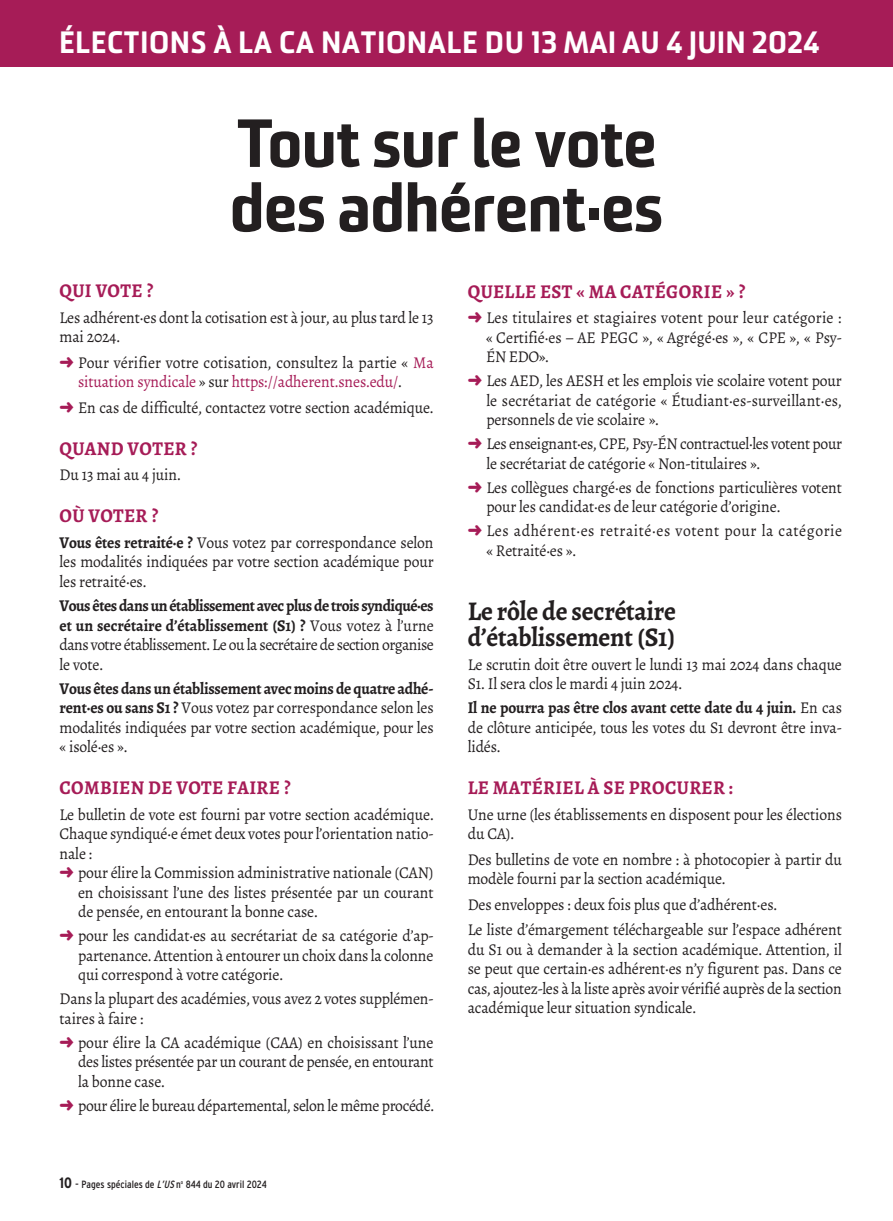
<style>
.page{position:relative;width:893px;height:1221px;background:#fff}
.page>*{position:absolute;margin:0;border:0;box-sizing:border-box;transform-origin:0 0}
.t1{font:900 66px/64.5px "Sommet";color:#231f20}
.t2{font:900 30px "Sommet";letter-spacing:.04em;color:#fff;scale:.94 1}
.t3{font:700 27px/25.5px "Alegreya";letter-spacing:-.01em;color:#231f20;scale:.95 1}
.t4{font:700 19.5px "Alegreya";letter-spacing:.02em;color:#a61c57;scale:.95 1}
.t5{font:16.5px/19.5px "Alegreya";letter-spacing:-.01em;color:#231f20;scale:.95 1}
.t6{font:700 16.5px/19.5px "Alegreya";letter-spacing:-.005em;color:#231f20;text-align:justify;scale:.95 1}
.t7{font:16.5px/19.5px "Alegreya";letter-spacing:.035em;color:#231f20;scale:.95 1}
.t8{font:condensed 10.5px "Interstate";color:#231f20}
.s1{color:#a61c57}
.s2{font-weight:700}
.s3{font-weight:400}
.s4{font-weight:700;font-size:15px}
.s5{font-stretch:normal}
.s6{font-style:italic}
</style>
<div class="page">
<div style="left:0;top:0;width:893px;height:66px;background:#a61c57"></div>
<h2 class="t2" style="left:60px;top:25px;width:810px">ÉLECTIONS À LA CA NATIONALE DU 13 MAI AU 4 JUIN 2024</h2>
<h1 class="t1" style="left:230px;top:112px;width:434px">Tout sur le vote des adhérent·es</h1>
<p class="t4" style="left:60px;top:283px;width:100px">QUI VOTE ?</p>
<p class="t5" style="left:60px;top:309px;width:395px">Les adhérent·es dont la cotisation est à jour, au plus tard le 13 mai 2024.</p>
<p class="t5" style="left:78px;top:354px;width:376px;text-indent:-19px"><span class="s1">➜</span> Pour vérifier votre cotisation, consultez la partie « <span class="s1">Ma situation syndicale</span> » sur <span class="s1">https://adherent.snes.edu/</span>.</p>
<p class="t5" style="left:60px;top:399px;width:395px"><span class="s1">➜</span> En cas de difficulté, contactez votre section académique.</p>
<p class="t4" style="left:60px;top:440px;width:147px">QUAND VOTER ?</p>
<p class="t5" style="left:60px;top:466px;width:129px">Du 13 mai au 4 juin.</p>
<p class="t4" style="left:60px;top:508px;width:106px">OÙ VOTER ?</p>
<p class="t5" style="left:60px;top:534px;width:395px;text-align:justify"><span class="s2">Vous êtes retraité·e ?</span> Vous votez par correspondance selon les modalités indiquées par votre section académique pour les retraité·es.</p>
<p class="t6" style="left:60px;top:597px;width:396px">Vous êtes dans un établissement avec plus de trois syndiqué·es et un secrétaire d’établissement (S1) ? <span class="s3">Vous votez à l’urne dans votre établissement. Le ou la secrétaire de section organise le vote.</span></p>
<p class="t5" style="left:60px;top:679px;width:395px;text-align:justify"><span class="s2">Vous êtes dans un établissement avec moins de quatre adhé&shy;rent·es ou sans S1 ?</span> Vous votez par correspondance selon les modalités indiquées par votre section académique, pour les « isolé·es ».</p>
<p class="t4" style="left:60px;top:779px;width:245px">COMBIEN DE VOTE FAIRE ?</p>
<p class="t5" style="left:60px;top:805px;width:395px">Le bulletin de vote est fourni par votre section académique.</p>
<p class="t5" style="left:60px;top:825px;width:395px">Chaque syndiqué·e émet deux votes pour l’orientation natio-</p>
<p class="t5" style="left:60px;top:844px;width:36px">nale :</p>
<p class="t5" style="left:60px;top:864px;width:395px"><span class="s1">➜</span> pour élire la Commission administrative nationale (CAN)</p>
<p class="t5" style="left:78px;top:883px;width:376px">en choisissant l’une des listes présentée par un courant</p>
<p class="t5" style="left:78px;top:903px;width:254px">de pensée, en entourant la bonne case.</p>
<p class="t5" style="left:78px;top:927px;width:376px;text-align:justify;text-indent:-19px"><span class="s1">➜</span> pour les candidat·es au secrétariat de sa catégorie d’ap&shy;partenance. Attention à entourer un choix dans la colonne qui correspond à votre catégorie.</p>
<p class="t5" style="left:60px;top:990px;width:395px">Dans la plupart des académies, vous avez 2 votes supplémen&shy;taires à faire :</p>
<p class="t5" style="left:78px;top:1033px;width:376px;text-align:justify;text-indent:-19px"><span class="s1">➜</span> pour élire la CA académique (CAA) en choisissant l’une des listes présentée par un courant de pensée, en entourant la bonne case.</p>
<p class="t5" style="left:60px;top:1096px;width:396px"><span class="s1">➜</span> pour élire le bureau départemental, selon le même procédé.</p>
<p class="t8" style="left:60px;top:1180px;width:209px"><span class="s4">10</span> <span class="s5">-</span> Pages spéciales de <span class="s6">L’US</span> n<sup>o</sup> 844 du 20 avril 2024</p>
<p class="t4" style="left:468px;top:283px;width:294px">QUELLE EST « MA CATÉGORIE » ?</p>
<p class="t5" style="left:486px;top:309px;width:376px;text-align:justify;text-indent:-19px"><span class="s1">➜</span> Les titulaires et stagiaires votent pour leur catégorie : « Certifié·es – AE PEGC », « Agrégé·es », « CPE », « Psy-ÉN EDO».</p>
<p class="t5" style="left:486px;top:372px;width:376px;text-align:justify;text-indent:-19px"><span class="s1">➜</span> Les AED, les AESH et les emplois vie scolaire votent pour le secrétariat de catégorie « Étudiant·es-surveillant·es, personnels de vie scolaire ».</p>
<p class="t5" style="left:486px;top:435px;width:376px;text-indent:-19px"><span class="s1">➜</span> Les enseignant·es, CPE, Psy-ÉN contractuel·les votent pour le secrétariat de catégorie « Non-titulaires ».</p>
<p class="t5" style="left:486px;top:479px;width:376px;text-indent:-19px"><span class="s1">➜</span> Les collègues chargé·es de fonctions particulières votent pour les candidat·es de leur catégorie d’origine.</p>
<p class="t7" style="left:486px;top:522px;width:376px;text-indent:-19px"><span class="s1">➜</span> Les adhérent·es retraité·es votent pour la catégorie « Retraité·es ».</p>
<h3 class="t3" style="left:468px;top:600px;width:221px">Le rôle de secrétaire d’établissement (S1)</h3>
<p class="t5" style="left:468px;top:656px;width:395px">Le scrutin doit être ouvert le lundi 13 mai 2024 dans chaque<br>S1. Il sera clos le mardi 4 juin 2024.</p>
<p class="t5" style="left:468px;top:699px;width:395px;text-align:justify"><span class="s2">Il ne pourra pas être clos avant cette date du 4 juin.</span> En cas de clôture anticipée, tous les votes du S1 devront être inva&shy;lidés.</p>
<p class="t4" style="left:468px;top:779px;width:281px">LE MATÉRIEL À SE PROCURER :</p>
<p class="t5" style="left:468px;top:806px;width:395px">Une urne (les établissements en disposent pour les élections du CA).</p>
<p class="t5" style="left:468px;top:851px;width:395px">Des bulletins de vote en nombre : à photocopier à partir du modèle fourni par la section académique.</p>
<p class="t5" style="left:468px;top:893px;width:395px;line-height:25.5px">Des enveloppes : deux fois plus que d’adhérent·es.<br>Le liste d’émargement téléchargeable sur l’espace adhérent</p>
<p class="t5" style="left:468px;top:941px;width:395px;text-align:justify">du S1 ou à demander à la section académique. Attention, il se peut que certain·es adhérent·es n’y figurent pas. Dans ce cas, ajoutez-les à la liste après avoir vérifié auprès de la section académique leur situation syndicale.</p>
</div>
